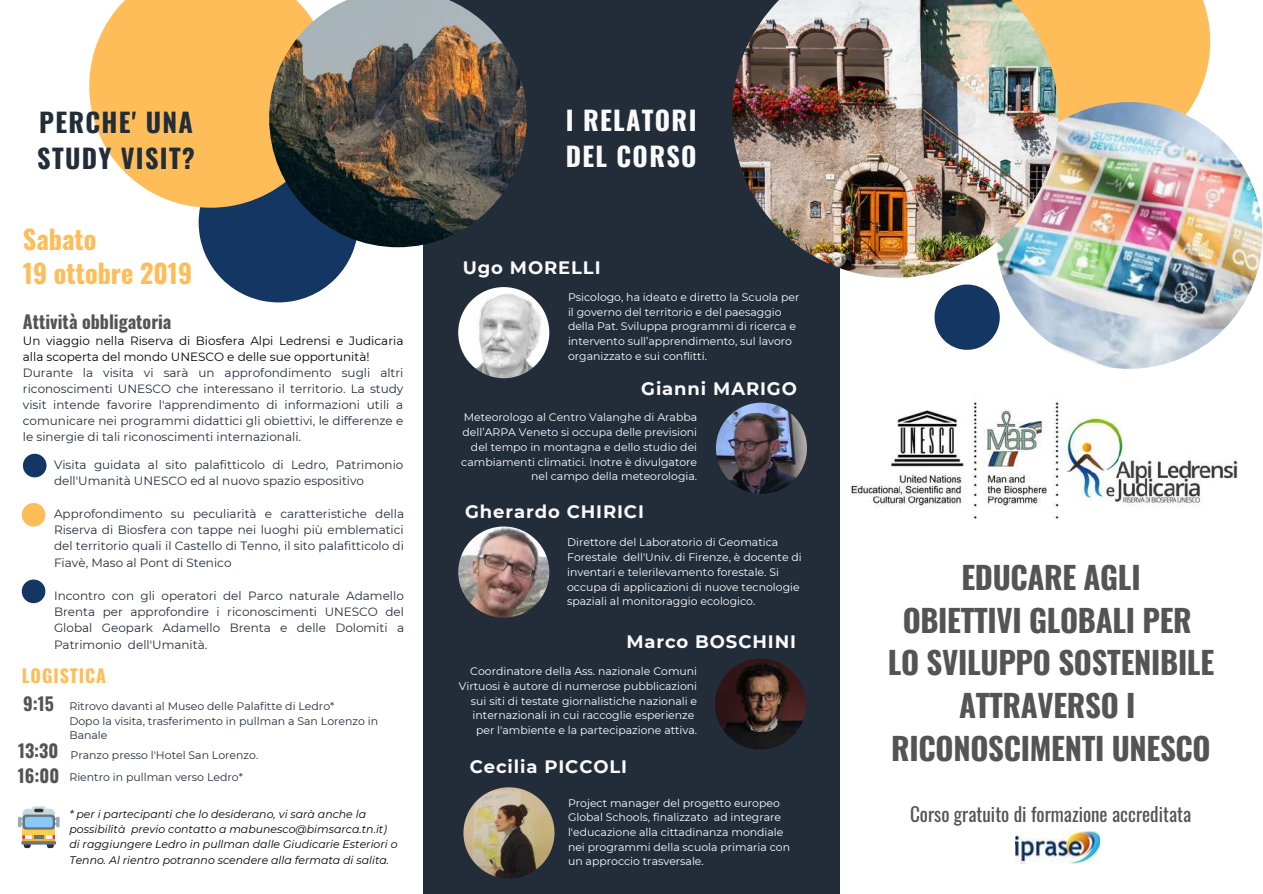
<style>
.page{position:relative;width:1263px;height:894px;background:#fff}
.page>*{position:absolute;margin:0;border:0;box-sizing:border-box;transform-origin:0 0}
.t1{font:700 30.9px/42.6px "Oswald";letter-spacing:-.01em;color:#545454;text-align:center}
.t2{font:700 26.25px/36.2px "Oswald";letter-spacing:.05em;color:#232d3a}
.t3{font:700 26.25px/34px "Oswald";color:#ffbd59}
.t4{font:700 26.25px/36.2px "Oswald";letter-spacing:.05em;color:#fafafa}
.t5{font:19.2px "Oswald";color:#545454}
.t6{font:700 18px "Montserrat";letter-spacing:.05em;color:#fafafa}
.t7{font:700 18px "Oswald";color:#545454}
.t8{font:700 18px "Oswald";letter-spacing:.05em;color:#ffbd59}
.t9{font:12px/16.4px "Montserrat";color:#232d3a;text-align:justify}
.t10{font:12px/15.9px "Montserrat";color:#000}
.t11{font:10.95px/14.7px "Montserrat";color:#fff}
.t12{font:italic 10.95px/15.3px "Montserrat";color:#000}
.t13{font:10.95px/14.7px "Montserrat";color:#232d3a}
.s1{font-family:"Oswald";font-weight:700;font-size:18px;color:#545454}
</style>
<div class="page">
<svg style="left:199px;top:208px;width:156px;height:94px"></svg>
<svg style="left:89px;top:0;width:180px;height:208px;background:#fdc56f"></svg>
<div style="left:423px;top:0;width:416px;height:893px;background:#232d3a"></div>
<div style="left:1058px;top:0;width:152px;height:84px;background:#ffbd59"></div>
<img style="left:1003px;top:84px;width:260px;height:285px">
<img style="left:732px;top:0;width:326px;height:278px">
<img style="left:851px;top:399px;width:387px;height:120px">
<img style="left:269px;top:0;width:258px;height:247px">
<svg style="left:935px;top:284px;width:65px;height:66px"></svg>
<img style="left:1016px;top:831px;width:84px;height:32px">
<img style="left:458px;top:526px;width:91px;height:91px;border-radius:50%">
<img style="left:716px;top:402px;width:91px;height:91px;border-radius:50%">
<img style="left:458px;top:287px;width:91px;height:91px;border-radius:50%">
<img style="left:715px;top:658px;width:91px;height:91px;border-radius:50%">
<img style="left:463px;top:787px;width:92px;height:91px;border-radius:50%">
<svg style="left:56px;top:816px;width:4px;height:11px"></svg>
<hr style="left:19px;top:817px;width:39px;height:3px;background:#99aab5">
<hr style="left:19px;top:822px;width:39px;height:2px;background:#99aab5">
<svg style="left:32px;top:806px;width:14px;height:4px"></svg>
<svg style="left:18px;top:808px;width:38px;height:39px"></svg>
<svg style="left:23px;top:453px;width:24px;height:24px"></svg>
<svg style="left:22px;top:503px;width:23px;height:23px"></svg>
<svg style="left:22px;top:579px;width:23px;height:24px"></svg>
<h2 class="t2" style="left:37px;top:103px;width:159px">PERCHE' UNA<br>STUDY VISIT?</h2>
<h2 class="t3" style="left:23px;top:221px;width:171px">Sabato<br>19 ottobre 2019</h2>
<h3 class="t7" style="left:23px;top:307px;width:150px">Attività obbligatoria</h3>
<p class="t10" style="left:23px;top:333px;width:382px">Un viaggio nella Riserva di Biosfera Alpi Ledrensi e Judicaria alla scoperta del mondo UNESCO e delle sue opportunità!</p>
<p class="t9" style="left:23px;top:364px;width:382px;line-height:15.9px">Durante la visita vi sarà un approfondimento sugli altri riconoscimenti UNESCO che interessano il territorio. La study visit intende favorire l'apprendimento di informazioni utili a comunicare nei programmi didattici gli obiettivi, le differenze e le sinergie di tali riconoscimenti internazionali.</p>
<p class="t9" style="left:54px;top:456px;width:351px">Visita guidata al sito palafitticolo di Ledro, Patrimonio dell'Umanità UNESCO ed al nuovo spazio espositivo</p>
<p class="t9" style="left:54px;top:505px;width:352px">Approfondimento su peculiarità e caratteristiche della Riserva di Biosfera con tappe nei luoghi più emblematici del territorio quali il Castello di Tenno, il sito palafitticolo di Fiavè, Maso al Pont di Stenico</p>
<p class="t9" style="left:54px;top:587px;width:352px">Incontro con gli operatori del Parco naturale Adamello Brenta per approfondire i riconoscimenti UNESCO del Global Geopark Adamello Brenta e delle Dolomiti a Patrimonio dell'Umanità.</p>
<h3 class="t8" style="left:22px;top:661px;width:86px">LOGISTICA</h3>
<p class="t13" style="left:69px;top:698px;width:310px">Ritrovo davanti al Museo delle Palafitte di Ledro*<br>Dopo la visita, trasferimento in pullman a San Lorenzo in<br>Banale</p>
<h3 class="t7" style="left:23px;top:689px;width:32px">9:15</h3>
<p class="t13" style="left:18px;top:743px;width:242px;line-height:22.2px"><span class="s1">13:30</span> Pranzo presso l'Hotel San Lorenzo.<br><span class="s1">16:00</span> Rientro in pullman verso Ledro*</p>
<p class="t12" style="left:69px;top:806px;width:330px">* per i partecipanti che lo desiderano, vi sarà anche la possibilità previo contatto a mabunesco@bimsarca.tn.it) di raggiungere Ledro in pullman dalle Giudicarie Esteriori o Tenno. Al rientro potranno scendere alla fermata di salita.</p>
<h2 class="t4" style="left:566px;top:101px;width:132px">I RELATORI<br>DEL CORSO</h2>
<h3 class="t6" style="left:463px;top:256px;width:139px">Ugo MORELLI</h3>
<p class="t11" style="left:568px;top:289px;width:233px">Psicologo, ha ideato e diretto la Scuola per il governo del territorio e del paesaggio della Pat. Sviluppa programmi di ricerca e intervento sull’apprendimento, sul lavoro organizzato e sui conflitti.</p>
<h3 class="t6" style="left:641px;top:377px;width:157px">Gianni MARIGO</h3>
<p class="t11" style="left:461px;top:410px;width:237px;text-align:right">Meteorologo al Centro Valanghe di Arabba dell’ARPA Veneto si occupa delle previsioni del tempo in montagna e dello studio dei cambiamenti climatici. Inotre è divulgatore nel campo della meteorologia.</p>
<h3 class="t6" style="left:465px;top:500px;width:180px">Gherardo CHIRICI</h3>
<p class="t11" style="left:567px;top:535px;width:236px">Direttore del Laboratorio di Geomatica Forestale dell'Univ. di Firenze, è docente di inventari e telerilevamento forestale. Si occupa di applicazioni di nuove tecnologie spaziali al monitoraggio ecologico.</p>
<h3 class="t6" style="left:626px;top:630px;width:171px">Marco BOSCHINI</h3>
<p class="t11" style="left:459px;top:663px;width:240px;text-align:right">Coordinatore della Ass. nazionale Comuni Virtuosi è autore di numerose pubblicazioni sui siti di testate giornalistiche nazionali e internazionali in cui raccoglie esperienze per l'ambiente e la partecipazione attiva.</p>
<h3 class="t6" style="left:470px;top:755px;width:159px">Cecilia PICCOLI</h3>
<p class="t11" style="left:568px;top:795px;width:224px">Project manager del progetto europeo Global Schools, finalizzato ad integrare l'educazione alla cittadinanza mondiale nei programmi della scuola primaria con un approccio trasversale.</p>
<h1 class="t1" style="left:888px;top:554px;width:328px">EDUCARE AGLI<br>OBIETTIVI GLOBALI PER<br>LO SVILUPPO SOSTENIBILE<br>ATTRAVERSO I<br>RICONOSCIMENTI UNESCO</h1>
<h3 class="t5" style="left:910px;top:798px;width:283px">Corso gratuito di formazione accreditata</h3>
</div>
